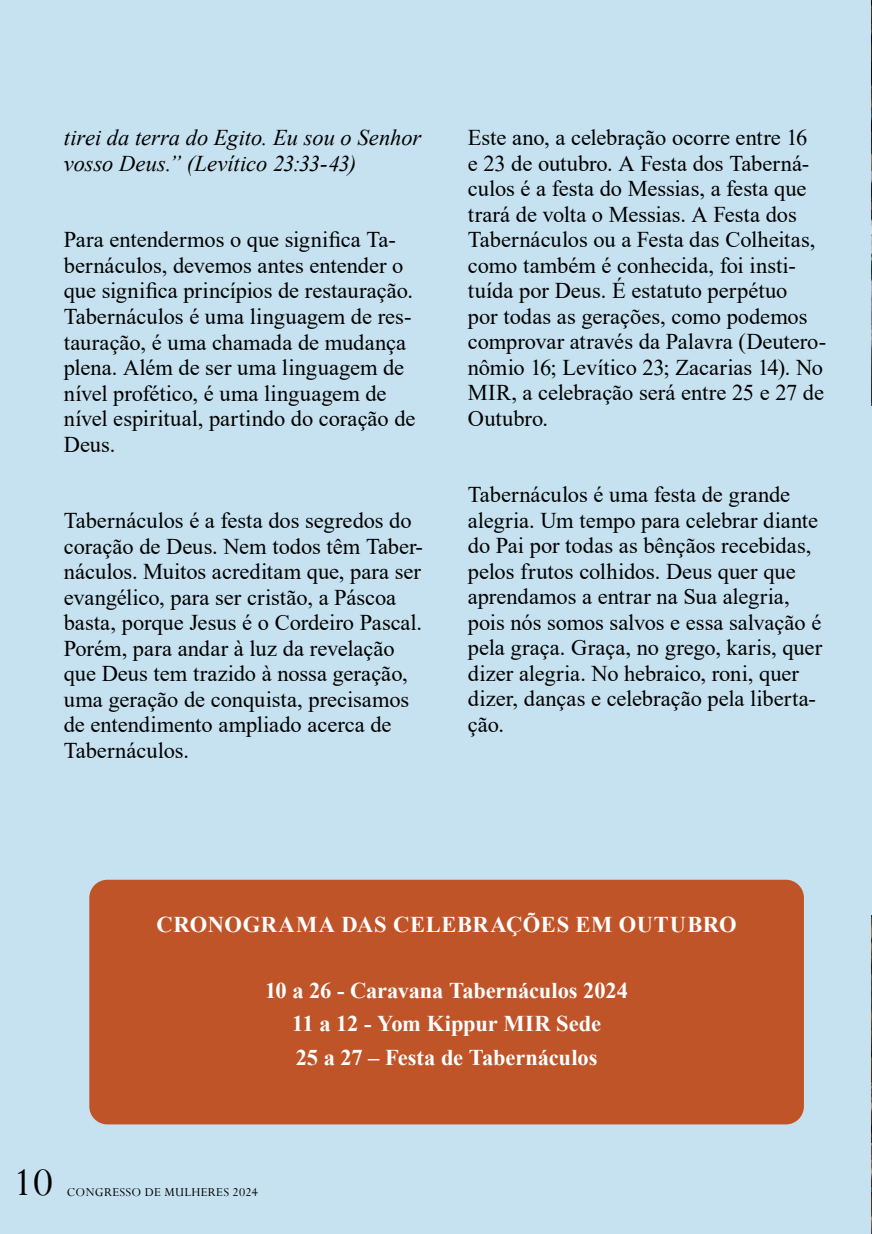
<style>
.page{position:relative;width:872px;height:1234px;background:#fff}
.page>*{position:absolute;margin:0;border:0;box-sizing:border-box;transform-origin:0 0}
.t1{font:43.5px "Perpetua";color:#000}
.t2{font:22.5px/25.5px "Times New Roman";color:#000}
.t3{font:700 22.5px/33px "Times New Roman";letter-spacing:-.005em;color:#fff;text-align:center}
.t4{font:italic 22.5px/25.5px "Times New Roman";color:#000}
.t5{font:700 22.5px "Times New Roman";letter-spacing:.025em;color:#fff}
.t6{font:13.5px "Perpetua";letter-spacing:.02em;color:#000}
</style>
<div class="page">
<div style="left:0;top:0;width:872px;height:1233px;background:#c6e2f0"></div>
<img style="left:871px;top:0;width:1px;height:405px">
<div style="left:89px;top:879px;width:715px;height:245px;background:#bf5429;border-radius:18px"></div>
<img style="left:871px;top:915px;width:1px;height:318px">
<p class="t4" style="left:64px;top:125px;width:359px">tirei da terra do Egito. Eu sou o Senhor vosso Deus.” (Levítico 23:33-43)</p>
<p class="t2" style="left:64px;top:226px;width:353px">Para entendermos o que significa Ta&shy;bernáculos, devemos antes entender o que significa princípios de restauração.<br>Tabernáculos é uma linguagem de res&shy;tauração, é uma chamada de mudança plena. Além de ser uma linguagem de nível profético, é uma linguagem de nível espiritual, partindo do coração de Deus.</p>
<p class="t2" style="left:64px;top:507px;width:361px">Tabernáculos é a festa dos segredos do coração de Deus. Nem todos têm Taber&shy;náculos. Muitos acreditam que, para ser evangélico, para ser cristão, a Páscoa basta, porque Jesus é o Cordeiro Pascal.<br>Porém, para andar à luz da revelação que Deus tem trazido à nossa geração, uma geração de conquista, precisamos de entendimento ampliado acerca de Tabernáculos.</p>
<p class="t2" style="left:468px;top:124px;width:360px">Este ano, a celebração ocorre entre 16<br>e 23 de outubro. A Festa dos Taberná&shy;culos é a festa do Messias, a festa que trará de volta o Messias. A Festa dos Tabernáculos ou a Festa das Colheitas, como também é conhecida, foi insti&shy;tuída por Deus. É estatuto perpétuo<br>por todas as gerações, como podemos comprovar através da Palavra (Deutero&shy;nômio 16; Levítico 23; Zacarias 14). No MIR, a celebração será entre 25 e 27 de Outubro.</p>
<p class="t2" style="left:468px;top:481px;width:356px">Tabernáculos é uma festa de grande alegria. Um tempo para celebrar diante do Pai por todas as bênçãos recebidas, pelos frutos colhidos. Deus quer que aprendamos a entrar na Sua alegria, pois nós somos salvos e essa salvação é pela graça. Graça, no grego, karis, quer dizer alegria. No hebraico, roni, quer dizer, danças e celebração pela liberta&shy;ção.</p>
<p class="t5" style="left:156px;top:908px;width:582px">CRONOGRAMA DAS CELEBRAÇÕES EM OUTUBRO</p>
<p class="t3" style="left:265px;top:973px;width:364px">10 a 26 - Caravana Tabernáculos 2024<br>11 a 12 - Yom Kippur MIR Sede<br>25 a 27 – Festa de Tabernáculos</p>
<h1 class="t1" style="left:13px;top:1154px;width:41px">10</h1>
<p class="t6" style="left:67px;top:1183px;width:193px">CONGRESSO DE MULHERES 2024</p>
</div>
